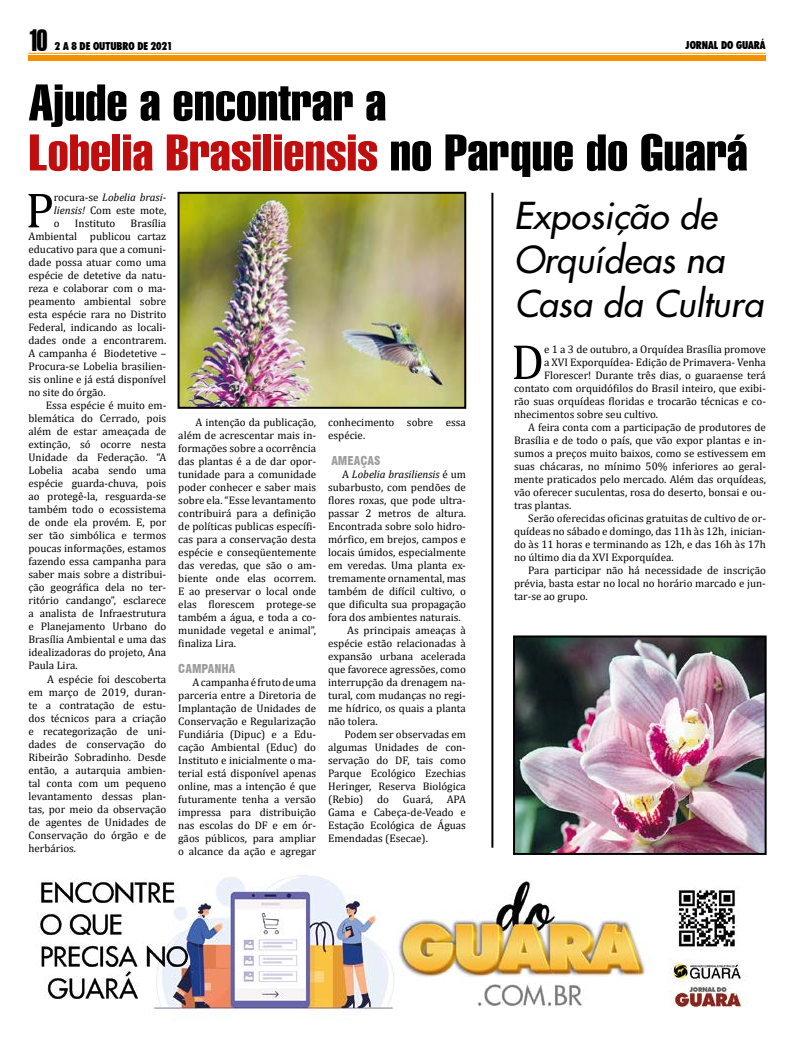
<style>
.page{position:relative;width:794px;height:1049px;background:#fff}
.page>*{position:absolute;margin:0;border:0;box-sizing:border-box;transform-origin:0 0}
.t1{font:50px/50px "Swiss 911 BT Extra Compressed";color:#000;scale:1.25 1}
.t2{font:50px "Cambria";color:#000}
.t3{font:italic 36px/44px "Futura 2";color:#000}
.t4{font:29.6px "Swiss 911 BT Extra Compressed";color:#000}
.t5{font:900 condensed 12px "Swiss 721 BT";color:#9d9d9c}
.t6{font:11px/13px "Cambria";color:#000;text-align:justify}
.t7{font:900 condensed 11px "Futura BT";color:#000}
.t8{font:italic 11px "Cambria";color:#000}
.s1{color:#c00d0e}
.s2{font-style:italic}
.s3{font-style:normal}
</style>
<div class="page">
<div style="left:28px;top:55px;width:737px;height:6px;background:#f39200"></div>
<hr style="left:28px;top:53px;width:737px;height:1px;background:#f39200">
<img style="left:36px;top:875px;width:712px;height:139px">
<img style="left:177px;top:191px;width:290px;height:218px">
<img style="left:513px;top:635px;width:254px;height:220px">
<hr style="left:491px;top:193px;width:2px;height:655px;background:#000">
<h3 class="t4" style="left:28px;top:24px;width:21px">10</h3>
<p class="t7" style="left:55px;top:39px;width:119px">2 A 8 DE OUTUBRO DE 2021</p>
<p class="t7" style="left:685px;top:38px;width:82px">JORNAL DO GUARÁ</p>
<h1 class="t1" style="left:28px;top:78px;width:577px">Ajude a encontrar a<br><span class="s1">Lobelia Brasiliensis</span> no Parque do Guará</h1>
<h1 class="t2" style="left:26px;top:181px;width:30px">P</h1>
<p class="t6" style="left:54px;top:191px;width:114px">rocura-se <span class="s2">Lobelia brasi&shy;liensis!</span> Com este mote, o</p>
<h2 class="t3" style="left:514px;top:193px;width:251px">Exposição de<br>Orquídeas na<br>Casa da Cultura</h2>
<h1 class="t2" style="left:511px;top:332px;width:35px">D</h1>
<p class="t6" style="left:544px;top:343px;width:223px">e 1 a 3 de outubro, a Orquídea Brasília promove</p>
<p class="t6" style="left:28px;top:217px;width:139px;text-indent:102px">Brasília Ambiental publicou cartaz educativo para que a comuni&shy;dade possa atuar como uma espécie de detetive da natu&shy;reza e colaborar com o ma&shy;peamento ambiental sobre esta espécie rara no Distrito Federal, indicando as locali&shy;dades onde a encontrarem.<br>A campanha é Biodetetive – Procura-se Lobelia brasilien&shy;sis online e já está disponível no site do órgão.</p>
<p class="t6" style="left:28px;top:399px;width:139px;text-indent:17px">Essa espécie é muito em&shy;blemática do Cerrado, pois além de estar ameaçada de extinção, só ocorre nesta Unidade da Federação. “A Lobelia acaba sendo uma espécie guarda-chuva, pois ao protegê-la, resguarda-se também todo o ecossistema de onde ela provém. E, por ser tão simbólica e termos poucas informações, estamos fazendo essa campanha para saber mais sobre a distribui&shy;ção geográfica dela no ter&shy;ritório candango”, esclarece a analista de Infraestrutura e Planejamento Urbano do Brasília Ambiental e uma das idealizadoras do projeto, Ana Paula Lira.</p>
<p class="t6" style="left:28px;top:672px;width:139px;text-indent:19px">A espécie foi descoberta em março de 2019, duran&shy;te a contratação de estu&shy;dos técnicos para a criação e recategorização de uni&shy;dades de conservação do Ribeirão Sobradinho. Desde então, a autarquia ambien&shy;tal conta com um pequeno levantamento dessas plan&shy;tas, por meio da observação de agentes de Unidades de Conservação do órgão e de herbários.</p>
<p class="t6" style="left:75px;top:217px;width:42px">Instituto</p>
<p class="t6" style="left:544px;top:356px;width:223px">a XVI Exporquídea- Edição de Primavera- Venha</p>
<p class="t6" style="left:544px;top:369px;width:223px">Florescer! Durante três dias, o guaraense terá</p>
<p class="t6" style="left:514px;top:382px;width:253px">contato com orquidófilos do Brasil inteiro, que exibi-</p>
<p class="t6" style="left:514px;top:395px;width:253px">rão suas orquídeas floridas e trocarão técnicas e co-</p>
<p class="t6" style="left:514px;top:408px;width:145px">nhecimentos sobre seu cultivo.</p>
<p class="t6" style="left:528px;top:421px;width:239px">A feira conta com a participação de produtores de</p>
<p class="t6" style="left:514px;top:434px;width:253px">Brasília e de todo o país, que vão expor plantas e in-</p>
<p class="t6" style="left:514px;top:447px;width:253px">sumos a preços muito baixos, como se estivessem em</p>
<p class="t6" style="left:514px;top:460px;width:253px">suas chácaras, no mínimo 50% inferiores ao geral-</p>
<p class="t6" style="left:514px;top:473px;width:253px">mente praticados pelo mercado. Além das orquídeas,</p>
<p class="t6" style="left:514px;top:486px;width:253px">vão oferecer suculentas, rosa do deserto, bonsai e ou-</p>
<p class="t6" style="left:514px;top:499px;width:59px">tras plantas.</p>
<p class="t6" style="left:528px;top:512px;width:239px">Serão oferecidas oficinas gratuitas de cultivo de or-</p>
<p class="t6" style="left:514px;top:525px;width:253px">quídeas no sábado e domingo, das 11h às 12h, inician-</p>
<p class="t6" style="left:514px;top:538px;width:253px">do às 11 horas e terminando as 12h, e das 16h às 17h</p>
<p class="t6" style="left:514px;top:551px;width:161px">no último dia da XVI Exporquídea.</p>
<p class="t6" style="left:528px;top:564px;width:239px">Para participar não há necessidade de inscrição</p>
<p class="t6" style="left:514px;top:577px;width:253px">prévia, basta estar no local no horário marcado e jun-</p>
<p class="t6" style="left:514px;top:590px;width:75px">tar-se ao grupo.</p>
<p class="t6" style="left:328px;top:416px;width:139px">conhecimento sobre essa espécie.</p>
<p class="t5" style="left:331px;top:453px;width:51px">AMEAÇAS</p>
<p class="t8" style="left:342px;top:466px;width:125px"><span class="s3">A</span> Lobelia brasiliensis <span class="s3">é um</span></p>
<p class="t6" style="left:328px;top:481px;width:139px">subarbusto, com pendões de</p>
<p class="t6" style="left:328px;top:494px;width:139px">flores roxas, que pode ultra-</p>
<p class="t6" style="left:328px;top:507px;width:139px">passar 2 metros de altura.</p>
<p class="t6" style="left:328px;top:520px;width:139px">Encontrada sobre solo hidro-</p>
<p class="t6" style="left:328px;top:533px;width:139px">mórfico, em brejos, campos e</p>
<p class="t6" style="left:328px;top:546px;width:139px">locais úmidos, especialmente</p>
<p class="t6" style="left:328px;top:559px;width:139px">em veredas. Uma planta ex-</p>
<p class="t6" style="left:328px;top:572px;width:139px">tremamente ornamental, mas</p>
<p class="t6" style="left:328px;top:585px;width:139px">também de difícil cultivo, o</p>
<p class="t6" style="left:328px;top:598px;width:139px">que dificulta sua propagação</p>
<p class="t6" style="left:328px;top:611px;width:134px">fora dos ambientes naturais.</p>
<p class="t6" style="left:347px;top:624px;width:120px">As principais ameaças à</p>
<p class="t6" style="left:328px;top:637px;width:139px">espécie estão relacionadas à</p>
<p class="t6" style="left:328px;top:650px;width:139px">expansão urbana acelerada</p>
<p class="t6" style="left:328px;top:663px;width:139px">que favorece agressões, como</p>
<p class="t6" style="left:328px;top:676px;width:139px">interrupção da drenagem na-</p>
<p class="t6" style="left:328px;top:689px;width:139px">tural, com mudanças no regi-</p>
<p class="t6" style="left:328px;top:702px;width:139px">me hídrico, os quais a planta</p>
<p class="t6" style="left:328px;top:715px;width:51px">não tolera.</p>
<p class="t6" style="left:344px;top:728px;width:123px">Podem ser observadas em</p>
<p class="t6" style="left:328px;top:741px;width:139px">algumas Unidades de con-</p>
<p class="t6" style="left:328px;top:754px;width:139px">servação do DF, tais como</p>
<p class="t6" style="left:328px;top:767px;width:139px">Parque Ecológico Ezechias</p>
<p class="t6" style="left:328px;top:780px;width:139px">Heringer, Reserva Biológica</p>
<p class="t6" style="left:328px;top:793px;width:139px">(Rebio) do Guará, APA</p>
<p class="t6" style="left:328px;top:806px;width:139px">Gama e Cabeça-de-Veado e</p>
<p class="t6" style="left:328px;top:819px;width:139px">Estação Ecológica de Águas</p>
<p class="t6" style="left:328px;top:832px;width:101px">Emendadas (Esecae).</p>
<p class="t6" style="left:178px;top:416px;width:139px;text-indent:17px">A intenção da publicação, além de acrescentar mais in&shy;formações sobre a ocorrência das plantas é a de dar opor&shy;tunidade para a comunidade poder conhecer e saber mais sobre ela. “Esse levantamento contribuirá para a definição de políticas publicas específi&shy;cas para a conservação desta espécie e conseqüentemente das veredas, que são o am&shy;biente onde elas ocorrem.<br>E ao preservar o local onde elas florescem protege-se também a água, e toda a co&shy;munidade vegetal e animal”, finaliza Lira.</p>
<p class="t5" style="left:178px;top:661px;width:59px">CAMPANHA</p>
<p class="t6" style="left:178px;top:676px;width:139px;text-indent:14px">A campanha é fruto de uma parceria entre a Diretoria de Implantação de Unidades de Conservação e Regularização Fundiária (Dipuc) e a Edu&shy;cação Ambiental (Educ) do Instituto e inicialmente o ma&shy;terial está disponível apenas online, mas a intenção é que futuramente tenha a versão impressa para distribuição nas escolas do DF e em ór&shy;gãos públicos, para ampliar o alcance da ação e agregar</p>
</div>
